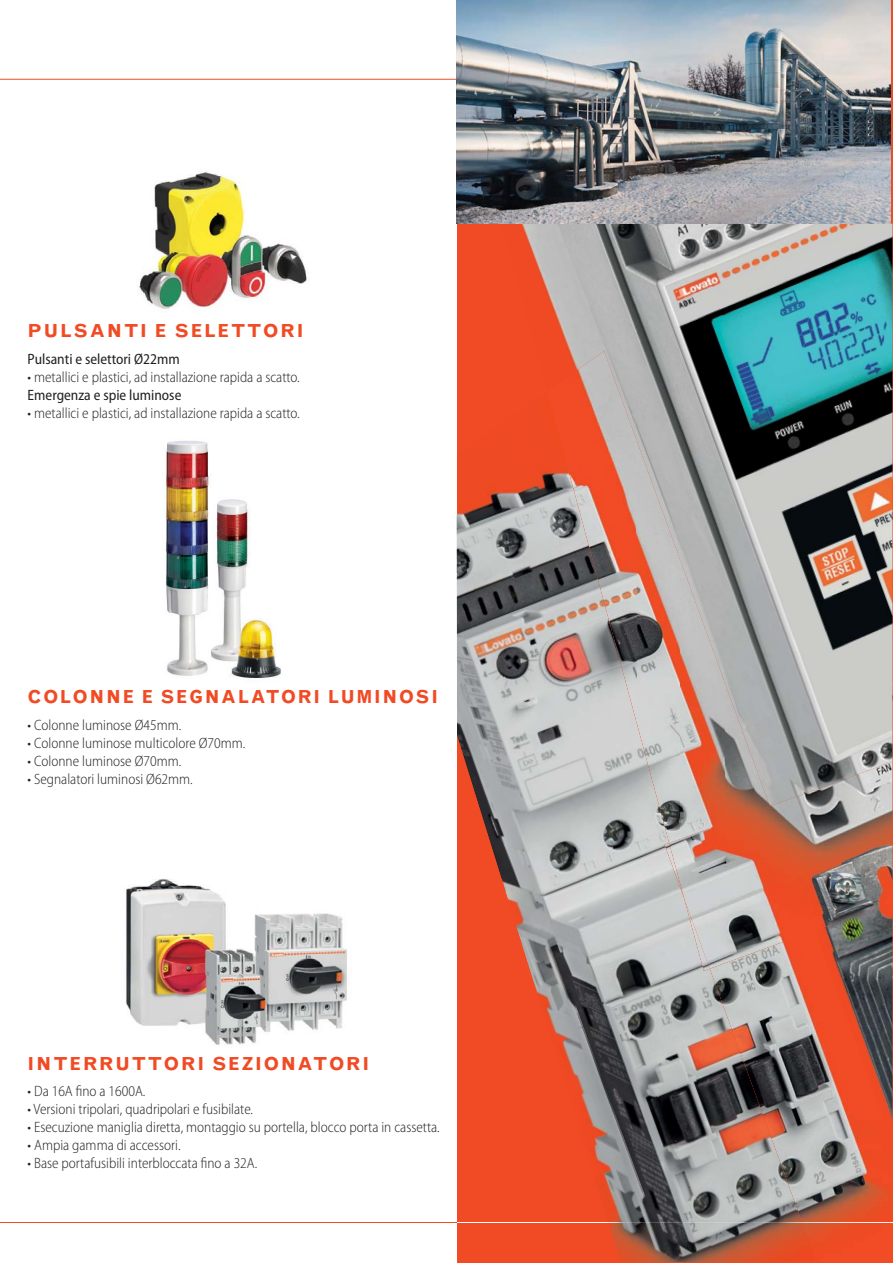
<style>
.page{position:relative;width:893px;height:1263px;background:#fff}
.page>*{position:absolute;margin:0;border:0;box-sizing:border-box;transform-origin:0 0}
.t1{font:700 18px "Grotesque";letter-spacing:.1em;color:#f04b24}
.t2{font:300 semi-condensed 15px "Myriad Pro";color:#231f20}
.t3{font:semi-condensed 15px "Myriad Pro";color:#231f20}
</style>
<div class="page">
<img style="left:139px;top:172px;width:168px;height:139px">
<img style="left:165px;top:441px;width:116px;height:238px">
<hr style="left:0;top:1222px;width:893px;height:1px;background:#f04b24">
<hr style="left:0;top:79px;width:893px;height:1px;background:#f04b24">
<img style="left:456px;top:514px;width:1px;height:120px">
<img style="left:457px;top:391px;width:90px;height:147px">
<img style="left:457px;top:538px;width:134px;height:140px">
<img style="left:457px;top:678px;width:212px;height:585px">
<img style="left:601px;top:910px;width:104px;height:353px">
<img style="left:705px;top:971px;width:5px;height:292px">
<img style="left:608px;top:1222px;width:102px;height:1px">
<img style="left:710px;top:930px;width:183px;height:333px">
<img style="left:664px;top:844px;width:5px;height:54px">
<img style="left:502px;top:223px;width:182px;height:199px">
<img style="left:684px;top:223px;width:157px;height:133px">
<img style="left:841px;top:223px;width:52px;height:133px">
<img style="left:602px;top:356px;width:291px;height:485px">
<img style="left:808px;top:517px;width:85px;height:178px">
<img style="left:861px;top:683px;width:32px;height:79px">
<img style="left:547px;top:351px;width:89px;height:207px">
<img style="left:636px;top:438px;width:45px;height:406px">
<img style="left:591px;top:558px;width:45px;height:164px">
<img style="left:681px;top:558px;width:44px;height:413px">
<img style="left:725px;top:683px;width:45px;height:123px">
<img style="left:770px;top:762px;width:123px;height:168px">
<img style="left:669px;top:806px;width:146px;height:163px">
<img style="left:457px;top:0;width:433px;height:223px">
<img style="left:126px;top:879px;width:221px;height:166px">
<p class="t1" style="left:28px;top:324px;width:277px">PULSANTI E SELETTORI</p>
<p class="t3" style="left:28px;top:353px;width:154px">Pulsanti e selettori Ø22mm</p>
<p class="t2" style="left:28px;top:371px;width:274px">• metallici e plastici, ad installazione rapida a scatto.</p>
<p class="t3" style="left:28px;top:389px;width:155px">Emergenza e spie luminose</p>
<p class="t2" style="left:28px;top:407px;width:274px">• metallici e plastici, ad installazione rapida a scatto.</p>
<p class="t1" style="left:28px;top:690px;width:412px">COLONNE E SEGNALATORI LUMINOSI</p>
<p class="t2" style="left:28px;top:719px;width:155px">• Colonne luminose Ø45mm.</p>
<p class="t2" style="left:28px;top:737px;width:219px">• Colonne luminose multicolore Ø70mm.</p>
<p class="t2" style="left:28px;top:755px;width:155px">• Colonne luminose Ø70mm.</p>
<p class="t2" style="left:28px;top:773px;width:167px">• Segnalatori luminosi Ø62mm.</p>
<p class="t1" style="left:28px;top:1057px;width:343px">INTERRUTTORI SEZIONATORI</p>
<p class="t2" style="left:28px;top:1085px;width:119px">• Da 16A fino a 1600A.</p>
<p class="t2" style="left:28px;top:1103px;width:227px">• Versioni tripolari, quadripolari e fusibilate.</p>
<p class="t2" style="left:28px;top:1121px;width:414px">• Esecuzione maniglia diretta, montaggio su portella, blocco porta in cassetta.</p>
<p class="t2" style="left:28px;top:1139px;width:154px">• Ampia gamma di accessori.</p>
<p class="t2" style="left:28px;top:1157px;width:231px">• Base portafusibili interbloccata fino a 32A.</p>
</div>
